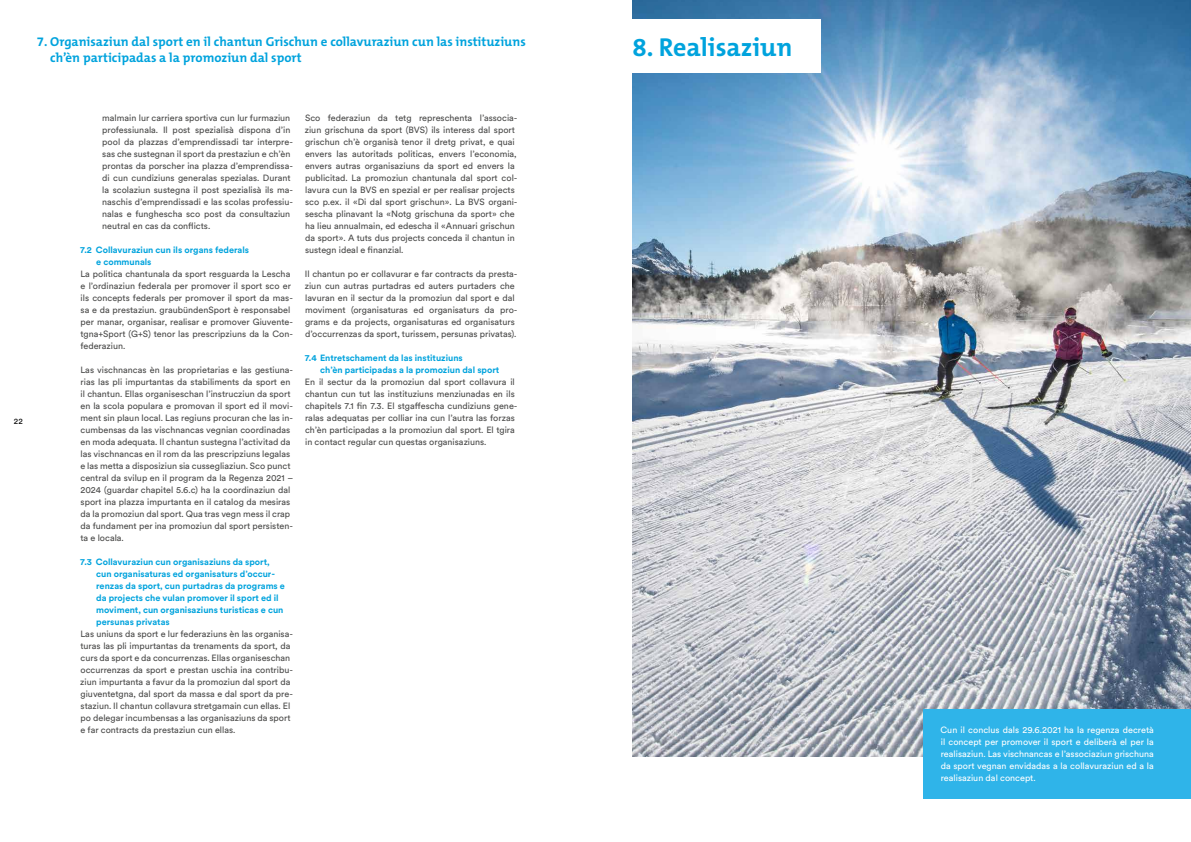
<style>
.page{position:relative;width:1191px;height:842px;background:#fff}
.page>*{position:absolute;margin:0;border:0;box-sizing:border-box;transform-origin:0 0}
.t1{font:700 26px "The Mix B W7";color:#00a3dd}
.t2{font:700 13px/15.6px "The Mix B W7";color:#00a3dd}
.t3{font:9px/12px "Circular XX";color:#4a4a49}
.t4{font:700 9px/12px "Circular XX";color:#00a3dd}
.t5{font:9px/12px "Circular XX";color:#fff;text-align:justify}
.t6{font:8px "Circular XX";color:#000}
</style>
<div class="page">
<img style="left:632px;top:0;width:559px;height:757px">
<div style="left:595px;top:20px;width:225px;height:53px;background:#fff"></div>
<div style="left:923px;top:709px;width:268px;height:89px;background:#2fb4e9"></div>
<h2 class="t2" style="left:50px;top:34px;width:477px;text-indent:-13px">7. Organisaziun dal sport en il chantun Grischun e collavuraziun cun las instituziuns ch’èn participadas a la promoziun dal sport</h2>
<p class="t6" style="left:14px;top:416px;width:10px">22</p>
<p class="t3" style="left:102px;top:111px;width:192px">malmain lur carriera sportiva cun lur furmaziun professiunala. Il post spezialisà dispona d’in pool da plazzas d’emprendissadi tar interpre&shy;sas che sustegnan il sport da prestaziun e ch’èn prontas da porscher ina plazza d’emprendissa&shy;di cun cundiziuns generalas spezialas. Durant la scolaziun sustegna il post spezialisà ils ma&shy;naschis d’emprendissadi e las scolas professiu&shy;nalas e funghescha sco post da consultaziun neutral en cas da conflicts.</p>
<p class="t4" style="left:96px;top:243px;width:154px;text-indent:-16px">7.2 Collavuraziun cun ils organs federals e communals</p>
<p class="t3" style="left:80px;top:267px;width:214px">La politica chantunala da sport resguarda la Lescha e l’ordinaziun federala per promover il sport sco er ils concepts federals per promover il sport da mas&shy;sa e da prestaziun. graubündenSport è responsabel per manar, organisar, realisar e promover Giuvente&shy;tgna+Sport (G+S) tenor las prescripziuns da la Con&shy;federaziun.</p>
<p class="t3" style="left:80px;top:363px;width:214px">Las vischnancas èn las proprietarias e las gestiuna&shy;rias las pli impurtantas da stabiliments da sport en il chantun. Ellas organiseschan l’instrucziun da sport en la scola populara e promovan il sport ed il movi&shy;ment sin plaun local. Las regiuns procuran che las in&shy;cumbensas da las vischnancas vegnian coordinadas en moda adequata. Il chantun sustegna l’activitad da las vischnancas en il rom da las prescripziuns legalas e las metta a disposiziun sia cussegliaziun. Sco punct central da svilup en il program da la Regenza 2021 – 2024 (guardar chapitel 5.6.c) ha la coordinaziun dal sport ina plazza impurtanta en il catalog da mesiras da la promoziun dal sport. Qua tras vegn mess il crap da fundament per ina promoziun dal sport persisten&shy;ta e locala.</p>
<p class="t4" style="left:96px;top:555px;width:190px;text-indent:-16px">7.3 Collavuraziun cun organisaziuns da sport, cun organisaturas ed organisaturs d’occur&shy;renzas da sport, cun purtadras da programs e da projects che vulan promover il sport ed il moviment, cun organisaziuns turisticas e cun persunas privatas</p>
<p class="t3" style="left:80px;top:627px;width:214px">Las uniuns da sport e lur federaziuns èn las organisa&shy;turas las pli impurtantas da trenaments da sport, da curs da sport e da concurrenzas. Ellas organiseschan occurrenzas da sport e prestan uschia ina contribu&shy;ziun impurtanta a favur da la promoziun dal sport da giuventetgna, dal sport da massa e dal sport da pre&shy;staziun. Il chantun collavura stretgamain cun ellas. El po delegar incumbensas a las organisaziuns da sport e far contracts da prestaziun cun ellas.</p>
<p class="t3" style="left:305px;top:111px;width:214px">Sco federaziun da tetg represchenta l’associa&shy;ziun grischuna da sport (BVS) ils interess dal sport grischun ch’è organisà tenor il dretg privat, e quai envers las autoritads politicas, envers l’economia, envers autras organisaziuns da sport ed envers la publicitad. La promoziun chantunala dal sport col&shy;lavura cun la BVS en spezial er per realisar projects sco p.ex. il «Di dal sport grischun». La BVS organi&shy;sescha plinavant la «Notg grischuna da sport» che ha lieu annualmain, ed edescha il «Annuari grischun da sport». A tuts dus projects conceda il chantun in sustegn ideal e finanzial.</p>
<p class="t3" style="left:305px;top:267px;width:214px">Il chantun po er collavurar e far contracts da presta&shy;ziun cun autras purtadras ed auters purtaders che lavuran en il sectur da la promoziun dal sport e dal moviment (organisaturas ed organisaturs da pro&shy;grams e da projects, organisaturas ed organisaturs d’occurrenzas da sport, turissem, persunas privatas).</p>
<p class="t4" style="left:320px;top:351px;width:181px;text-indent:-15px">7.4 Entretschament da las instituziuns<br>ch’èn participadas a la promoziun dal sport</p>
<p class="t3" style="left:305px;top:375px;width:214px">En il sectur da la promoziun dal sport collavura il chantun cun tut las instituziuns menziunadas en ils chapitels 7.1 fin 7.3. El stgaffescha cundiziuns gene&shy;ralas adequatas per colliar ina cun l’autra las forzas ch’èn participadas a la promoziun dal sport. El tgira in contact regular cun questas organisaziuns.</p>
<h1 class="t1" style="left:632px;top:31px;width:161px">8. Realisaziun</h1>
<p class="t5" style="left:940px;top:723px;width:215px">Cun il conclus dals 29.6.2021 ha la regenza decretà il concept per promover il sport e deliberà el per la realisaziun. Las vischnancas e l’associaziun grischuna da sport vegnan envidadas a la collavuraziun ed a la realisaziun dal concept.</p>
</div>
